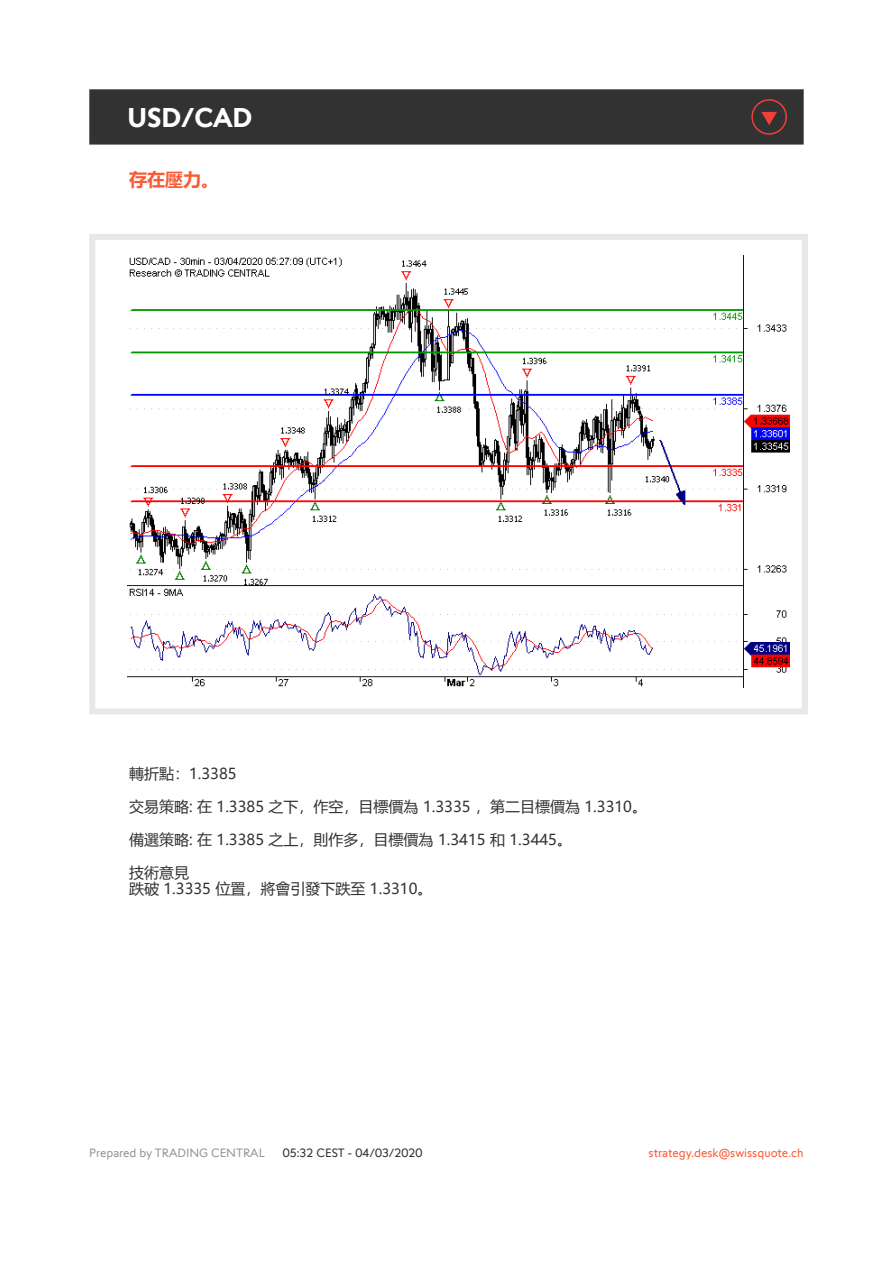
<style>
.page{position:relative;width:893px;height:1263px;background:#fff}
.page>*{position:absolute;margin:0;border:0;box-sizing:border-box;transform-origin:0 0}
.t1{font:700 27px "Swissquote CT";color:#fff}
.t2{font:700 18px "Microsoft Ya Hei UI";color:#fa5b35}
.t3{font:15px/16.5px "Microsoft Ya Hei UI";color:#323232}
.t4{font:12px "Swissquote CT";color:#fa5b35}
.t5{font:12px "Swissquote CT";color:#939598}
.t6{font:12px "Swissquote CT";color:#323232}
</style>
<div class="page">
<div style="left:89px;top:234px;width:719px;height:480px;border:6px solid #e9e8e7"></div>
<div style="left:89px;top:89px;width:715px;height:56px;background:#323232;border:2px solid #323232"></div>
<img style="left:128px;top:255px;width:661px;height:432px">
<svg style="left:751px;top:99px;width:36px;height:36px"></svg>
<h1 class="t1" style="left:128px;top:101px;width:126px">USD/CAD</h1>
<p class="t2" style="left:129px;top:167px;width:91px">存在壓力。</p>
<p class="t3" style="left:129px;top:765px;width:109px">轉折點：1.3385</p>
<p class="t3" style="left:129px;top:798px;width:519px">交易策略: 在 1.3385 之下，作空，目標價為 1.3335 ，第二目標價為 1.3310。</p>
<p class="t3" style="left:129px;top:831px;width:444px">備選策略: 在 1.3385 之上，則作多，目標價為 1.3415 和 1.3445。</p>
<p class="t3" style="left:129px;top:864px;width:305px">技術意見<br>跌破 1.3335 位置，將會引發下跌至 1.3310。</p>
<p class="t5" style="left:89px;top:1145px;width:177px">Prepared by TRADING CENTRAL</p>
<p class="t6" style="left:283px;top:1145px;width:141px">05:32 CEST - 04/03/2020</p>
<p class="t4" style="left:649px;top:1145px;width:157px">strategy.desk@swissquote.ch</p>
</div>
